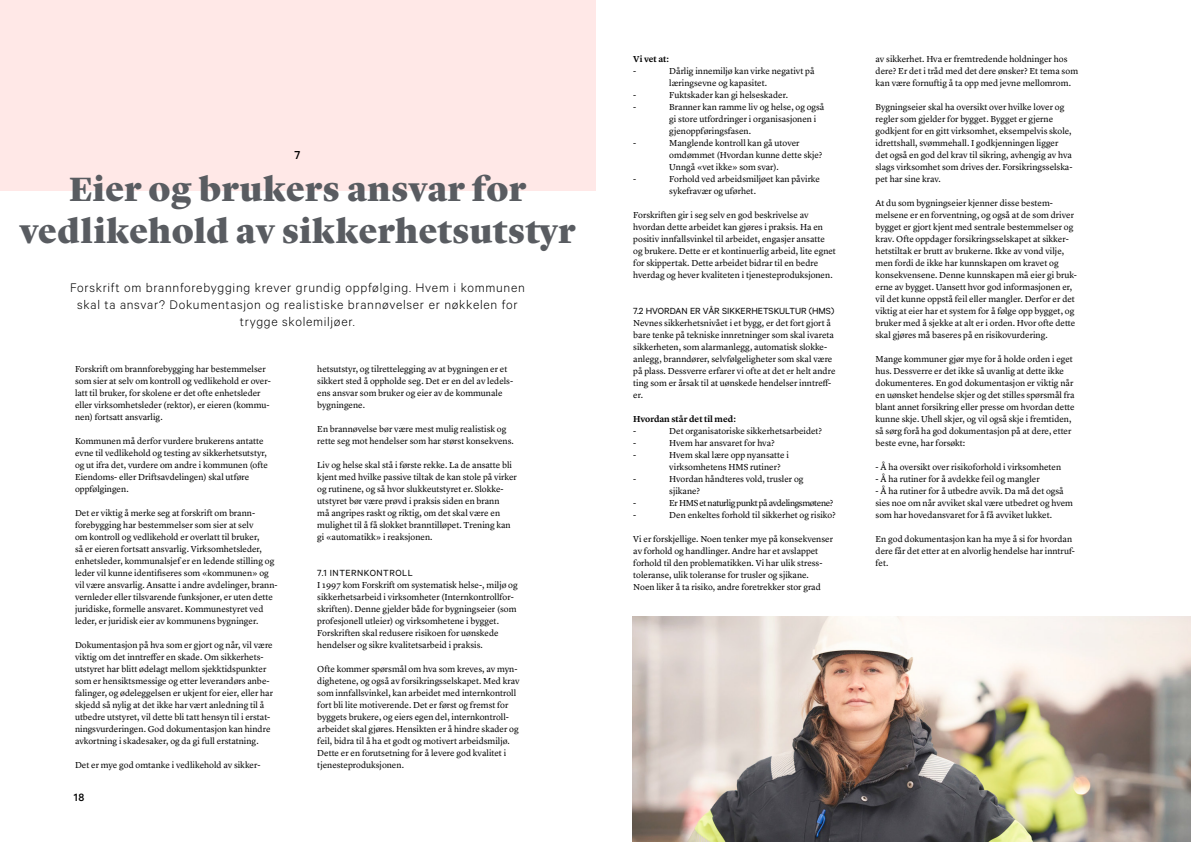
<style>
.page{position:relative;width:1191px;height:842px;background:#fff}
.page>*{position:absolute;margin:0;border:0;box-sizing:border-box;transform-origin:0 0}
.t1{font:900 35px/42px "Lyon Display";letter-spacing:.015em;color:#595c61;text-align:center}
.t2{font:300 14px/16.8px "Calibre";letter-spacing:.05em;color:#000;text-align:center}
.t3{font:500 13px "Calibre";color:#000}
.t4{font:500 12px "Calibre";color:#000}
.t5{font:10px "Calibre";color:#000}
.t6{font:10px "Calibre";letter-spacing:.05em;color:#000}
.t7{font:9px/12px "Lyon Text";color:#000}
.t8{font:9px "Lyon Text";letter-spacing:-.04em;color:#000}
.t9{font:600 9px "Lyon Text";letter-spacing:-.005em;color:#000}
</style>
<div class="page">
<div style="left:0;top:0;width:595px;height:190px;background:#ffe8e7"></div>
<img style="left:632px;top:617px;width:559px;height:225px">
<h3 class="t3" style="left:294px;top:147px;width:7px">7</h3>
<h1 class="t1" style="left:20px;top:165px;width:557px">Eier og brukers ansvar for vedlikehold av sikkerhetsutstyr</h1>
<h2 class="t2" style="left:70px;top:279px;width:456px">Forskrift om brannforebygging krever grundig oppfølging. Hvem i kommunen skal ta ansvar? Dokumentasjon og realistiske brannøvelser er nøkkelen for trygge skolemiljøer.</h2>
<p class="t7" style="left:75px;top:362px;width:197px">Forskrift om brannforebygging har bestemmelser som sier at selv om kontroll og vedlikehold er over&shy;latt til bruker, for skolene er det ofte enhetsleder eller virksomhetsleder (rektor), er eieren (kommu&shy;nen) fortsatt ansvarlig.</p>
<p class="t7" style="left:75px;top:434px;width:194px">Kommunen må derfor vurdere brukerens antatte evne til vedlikehold og testing av sikkerhetsutstyr, og ut ifra det, vurdere om andre i kommunen (ofte Eiendoms- eller Driftsavdelingen) skal utføre oppfølgingen.</p>
<p class="t7" style="left:75px;top:506px;width:204px">Det er viktig å merke seg at forskrift om brann&shy;forebygging har bestemmelser som sier at selv<br>om kontroll og vedlikehold er overlatt til bruker,<br>så er eieren fortsatt ansvarlig. Virksomhetsleder, enhetsleder, kommunalsjef er en ledende stilling og leder vil kunne identifiseres som «kommunen» og vil være ansvarlig. Ansatte i andre avdelinger, brann&shy;vernleder eller tilsvarende funksjoner, er uten dette juridiske, formelle ansvaret. Kommunestyret ved leder, er juridisk eier av kommunens bygninger.</p>
<p class="t7" style="left:75px;top:638px;width:200px">Dokumentasjon på hva som er gjort og når, vil være viktig om det inntreffer en skade. Om sikkerhets&shy;utstyret har blitt ødelagt mellom sjekktidspunkter som er hensiktsmessige og etter leverandørs anbe&shy;falinger, og ødeleggelsen er ukjent for eier, eller har skjedd så nylig at det ikke har vært anledning til å utbedre utstyret, vil dette bli tatt hensyn til i erstat&shy;ningsvurderingen. God dokumentasjon kan hindre avkortning i skadesaker, og da gi full erstatning.</p>
<p class="t7" style="left:75px;top:758px;width:187px">Det er mye god omtanke i vedlikehold av sikker-</p>
<h3 class="t4" style="left:74px;top:790px;width:12px">18</h3>
<p class="t7" style="left:317px;top:362px;width:197px">hetsutstyr, og tilrettelegging av at bygningen er et sikkert sted å oppholde seg. Det er en del av ledels&shy;ens ansvar som bruker og eier av de kommunale bygningene.</p>
<p class="t7" style="left:317px;top:422px;width:198px">En brannøvelse bør være mest mulig realistisk og rette seg mot hendelser som har størst konsekvens.</p>
<p class="t7" style="left:317px;top:458px;width:201px">Liv og helse skal stå i første rekke. La de ansatte bli kjent med hvilke passive tiltak de kan stole på virker og rutinene, og så hvor slukkeutstyret er. Slokke&shy;utstyret bør være prøvd i praksis siden en brann<br>må angripes raskt og riktig, om det skal være en mulighet til å få slokket branntilløpet. Trening kan gi «automatikk» i reaksjonen.</p>
<p class="t6" style="left:317px;top:567px;width:97px">7.1 INTERNKONTROLL</p>
<p class="t7" style="left:317px;top:578px;width:202px">I 1997 kom Forskrift om systematisk helse-, miljø og sikkerhetsarbeid i virksomheter (Internkontrollfor&shy;skriften). Denne gjelder både for bygningseier (som profesjonell utleier) og virksomhetene i bygget.<br>Forskriften skal redusere risikoen for uønskede hendelser og sikre kvalitetsarbeid i praksis.</p>
<p class="t7" style="left:317px;top:662px;width:204px">Ofte kommer spørsmål om hva som kreves, av myn&shy;dighetene, og også av forsikringsselskapet. Med krav som innfallsvinkel, kan arbeidet med internkontroll fort bli lite motiverende. Det er først og fremst for byggets brukere, og eiers egen del, internkontroll&shy;arbeidet skal gjøres. Hensikten er å hindre skader og feil, bidra til å ha et godt og motivert arbeidsmiljø.<br>Dette er en forutsetning for å levere god kvalitet i tjenesteproduksjonen.</p>
<p class="t9" style="left:633px;top:52px;width:37px">Vi vet at:</p>
<p class="t7" style="left:633px;top:64px;width:5px">-</p>
<p class="t7" style="left:669px;top:64px;width:147px">Dårlig innemiljø kan virke negativt på læringsevne og kapasitet.</p>
<p class="t7" style="left:633px;top:88px;width:5px">-</p>
<p class="t7" style="left:669px;top:88px;width:120px">Fuktskader kan gi helseskader.</p>
<p class="t7" style="left:633px;top:100px;width:5px">-</p>
<p class="t7" style="left:669px;top:100px;width:157px">Branner kan ramme liv og helse, og også gi store utfordringer i organisasjonen i gjenoppføringsfasen.</p>
<p class="t7" style="left:633px;top:136px;width:5px">-</p>
<p class="t7" style="left:669px;top:136px;width:155px">Manglende kontroll kan gå utover - omdømmet (Hvordan kunne dette skje?<br>Unngå «vet ikke» som svar).</p>
<p class="t7" style="left:633px;top:172px;width:5px">-</p>
<p class="t7" style="left:669px;top:172px;width:152px">Forhold ved arbeidsmiljøet kan påvirke sykefravær og uførhet.</p>
<p class="t7" style="left:633px;top:208px;width:204px">Forskriften gir i seg selv en god beskrivelse av hvordan dette arbeidet kan gjøres i praksis. Ha en positiv innfallsvinkel til arbeidet, engasjer ansatte og brukere. Dette er et kontinuerlig arbeid, lite egnet for skippertak. Dette arbeidet bidrar til en bedre hverdag og hever kvaliteten i tjenesteproduksjonen.</p>
<p class="t5" style="left:633px;top:305px;width:202px">7.2 HVORDAN ER VÅR SIKKERHETSKULTUR (HMS)</p>
<p class="t7" style="left:633px;top:316px;width:204px">Nevnes sikkerhetsnivået i et bygg, er det fort gjort å bare tenke på tekniske innretninger som skal ivareta sikkerheten, som alarmanlegg, automatisk slokke&shy;anlegg, branndører, selvfølgeligheter som skal være på plass. Dessverre erfarer vi ofte at det er helt andre ting som er årsak til at uønskede hendelser inntreff&shy;er.</p>
<p class="t9" style="left:633px;top:412px;width:104px">Hvordan står det til med:</p>
<p class="t7" style="left:633px;top:424px;width:5px">-</p>
<p class="t7" style="left:669px;top:424px;width:154px">Det organisatoriske sikkerhetsarbeidet?</p>
<p class="t7" style="left:633px;top:436px;width:5px">-</p>
<p class="t7" style="left:669px;top:436px;width:107px">Hvem har ansvaret for hva?</p>
<p class="t7" style="left:633px;top:448px;width:5px">-</p>
<p class="t7" style="left:669px;top:448px;width:130px">Hvem skal lære opp nyansatte i - virksomhetens HMS rutiner?</p>
<p class="t7" style="left:633px;top:472px;width:5px">-</p>
<p class="t7" style="left:669px;top:472px;width:140px">Hvordan håndteres vold, trusler og - sjikane?</p>
<p class="t7" style="left:633px;top:496px;width:5px">-</p>
<p class="t8" style="left:669px;top:496px;width:166px">Er HMS et naturlig punkt på avdelingsmøtene?</p>
<p class="t7" style="left:633px;top:508px;width:5px">-</p>
<p class="t7" style="left:669px;top:508px;width:168px">Den enkeltes forhold til sikkerhet og risiko?</p>
<p class="t7" style="left:633px;top:532px;width:201px">Vi er forskjellige. Noen tenker mye på konsekvenser av forhold og handlinger. Andre har et avslappet forhold til den problematikken. Vi har ulik stress&shy;toleranse, ulik toleranse for trusler og sjikane.<br>Noen liker å ta risiko, andre foretrekker stor grad</p>
<p class="t7" style="left:875px;top:52px;width:204px">av sikkerhet. Hva er fremtredende holdninger hos dere? Er det i tråd med det dere ønsker? Et tema som kan være fornuftig å ta opp med jevne mellomrom.</p>
<p class="t7" style="left:875px;top:100px;width:198px">Bygningseier skal ha oversikt over hvilke lover og regler som gjelder for bygget. Bygget er gjerne godkjent for en gitt virksomhet, eksempelvis skole, idrettshall, svømmehall. I godkjenningen ligger det også en god del krav til sikring, avhengig av hva slags virksomhet som drives der. Forsikringsselska&shy;pet har sine krav.</p>
<p class="t7" style="left:875px;top:196px;width:203px">At du som bygningseier kjenner disse bestem&shy;melsene er en forventning, og også at de som driver bygget er gjort kjent med sentrale bestemmelser og krav. Ofte oppdager forsikringsselskapet at sikker&shy;hetstiltak er brutt av brukerne. Ikke av vond vilje, men fordi de ikke har kunnskapen om kravet og konsekvensene. Denne kunnskapen må eier gi bruk&shy;erne av bygget. Uansett hvor god informasjonen er, vil det kunne oppstå feil eller mangler. Derfor er det viktig at eier har et system for å følge opp bygget, og bruker med å sjekke at alt er i orden. Hvor ofte dette skal gjøres må baseres på en risikovurdering.</p>
<p class="t7" style="left:875px;top:352px;width:201px">Mange kommuner gjør mye for å holde orden i eget hus. Dessverre er det ikke så uvanlig at dette ikke dokumenteres. En god dokumentasjon er viktig når en uønsket hendelse skjer og det stilles spørsmål fra blant annet forsikring eller presse om hvordan dette kunne skje. Uhell skjer, og vil også skje i fremtiden, så sørg forå ha god dokumentasjon på at dere, etter beste evne, har forsøkt:</p>
<p class="t7" style="left:875px;top:460px;width:187px">- Å ha oversikt over risikoforhold i virksomheten</p>
<p class="t7" style="left:875px;top:472px;width:166px">- Å ha rutiner for å avdekke feil og mangler</p>
<p class="t7" style="left:875px;top:484px;width:199px">- Å ha rutiner for å utbedre avvik. Da må det også sies noe om når avviket skal være utbedret og hvem som har hovedansvaret for å få avviket lukket.</p>
<p class="t7" style="left:875px;top:532px;width:201px">En god dokumentasjon kan ha mye å si for hvordan dere får det etter at en alvorlig hendelse har inntruf&shy;fet.</p>
</div>
